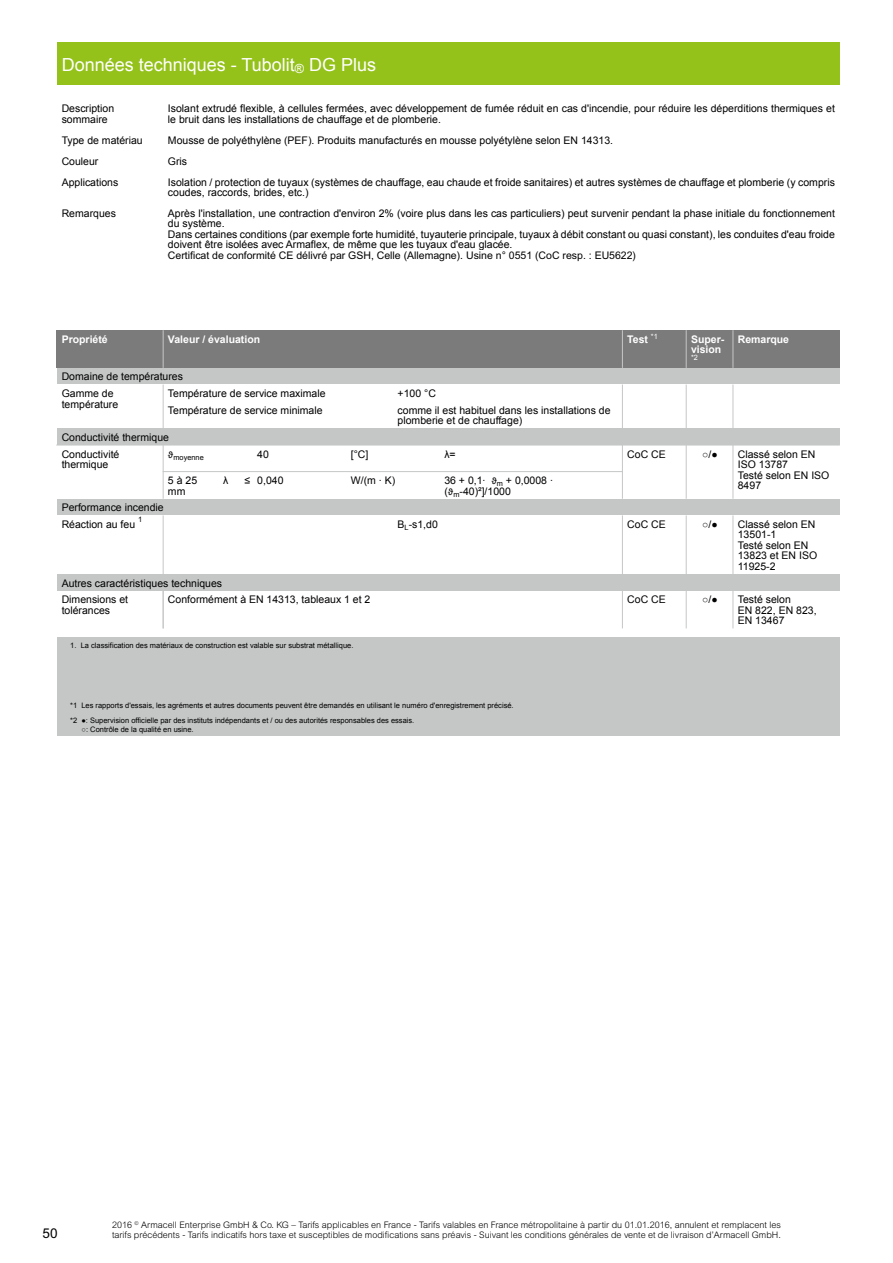
<style>
.page{position:relative;width:893px;height:1263px;background:#fff}
.page>*{position:absolute;margin:0;border:0;box-sizing:border-box;transform-origin:0 0}
.t1{font:18px "Arial";color:#fff}
.t2{font:13.5px "M Arial";color:#000}
.t3{font:10.5px/10.5px "Arial";color:#000}
.t4{font:10.5px "M Arial";color:#000}
.t5{font:700 10.5px/10.5px "Arial";color:#fff}
.t6{font:300 9px "Arial";color:#000}
.t7{font:9px "Arial";color:#000}
.t8{font:7.5px/14.9px "Arial";color:#000}
.t9{font:7.5px "Arial";color:#000}
.t10{font:7.35px "Arial";color:#000}
.t11{font:7.35px "Arial";color:#fff}
.s1{color:#fff}
.s2{font-family:"Arial Unicode MS";font-size:9px}
</style>
<div class="page">
<div style="left:57px;top:43px;width:782px;height:42px;background:#94c11a"></div>
<div style="left:57px;top:330px;width:106px;height:38px;background:#7a7b7a"></div>
<div style="left:163px;top:330px;width:459px;height:38px;background:#7a7b7a"></div>
<div style="left:622px;top:330px;width:64px;height:38px;background:#7a7b7a"></div>
<div style="left:686px;top:330px;width:47px;height:38px;background:#7a7b7a"></div>
<div style="left:733px;top:330px;width:106px;height:38px;background:#7a7b7a"></div>
<hr style="left:163px;top:330px;width:1px;height:38px;background:#c5c6c6">
<hr style="left:622px;top:330px;width:1px;height:38px;background:#c5c6c6">
<hr style="left:686px;top:330px;width:1px;height:38px;background:#c5c6c6">
<hr style="left:732px;top:330px;width:1px;height:38px;background:#c5c6c6">
<div style="left:57px;top:368px;width:782px;height:17px;background:#c5c6c6"></div>
<hr style="left:163px;top:385px;width:1px;height:43px;background:#c5c6c6">
<hr style="left:622px;top:385px;width:1px;height:43px;background:#c5c6c6">
<hr style="left:686px;top:385px;width:1px;height:43px;background:#c5c6c6">
<hr style="left:732px;top:385px;width:1px;height:43px;background:#c5c6c6">
<div style="left:57px;top:428px;width:782px;height:17px;background:#c5c6c6"></div>
<hr style="left:163px;top:445px;width:1px;height:54px;background:#c5c6c6">
<hr style="left:622px;top:445px;width:1px;height:54px;background:#c5c6c6">
<hr style="left:686px;top:445px;width:1px;height:54px;background:#c5c6c6">
<hr style="left:732px;top:445px;width:1px;height:54px;background:#c5c6c6">
<hr style="left:57px;top:445px;width:782px;height:1px;background:#c5c6c6">
<hr style="left:163px;top:471px;width:459px;height:1px;background:#c5c6c6">
<div style="left:57px;top:499px;width:782px;height:16px;background:#c5c6c6"></div>
<hr style="left:163px;top:515px;width:1px;height:59px;background:#c5c6c6">
<hr style="left:622px;top:515px;width:1px;height:59px;background:#c5c6c6">
<hr style="left:686px;top:515px;width:1px;height:59px;background:#c5c6c6">
<hr style="left:732px;top:515px;width:1px;height:59px;background:#c5c6c6">
<div style="left:57px;top:574px;width:782px;height:17px;background:#c5c6c6"></div>
<hr style="left:163px;top:591px;width:1px;height:37px;background:#c5c6c6">
<hr style="left:622px;top:591px;width:1px;height:37px;background:#c5c6c6">
<hr style="left:686px;top:591px;width:1px;height:37px;background:#c5c6c6">
<hr style="left:732px;top:591px;width:1px;height:37px;background:#c5c6c6">
<div style="left:57px;top:637px;width:782px;height:15px;background:#c5c6c6"></div>
<div style="left:57px;top:652px;width:782px;height:15px;background:#c5c6c6"></div>
<div style="left:57px;top:667px;width:782px;height:15px;background:#c5c6c6"></div>
<div style="left:57px;top:682px;width:782px;height:14px;background:#c5c6c6"></div>
<div style="left:57px;top:696px;width:782px;height:15px;background:#c5c6c6"></div>
<div style="left:57px;top:711px;width:782px;height:25px;background:#c5c6c6"></div>
<h1 class="t1" style="left:62px;top:53px;width:316px">Données techniques - Tubolit<sub>®</sub> DG Plus</h1>
<p class="t3" style="left:62px;top:103px;width:54px">Description sommaire</p>
<p class="t3" style="left:168px;top:103px;width:668px">Isolant extrudé flexible, à cellules fermées, avec développement de fumée réduit en cas d'incendie, pour réduire les déperditions thermiques et le bruit dans les installations de chauffage et de plomberie.</p>
<p class="t3" style="left:62px;top:135px;width:83px">Type de matériau</p>
<p class="t3" style="left:168px;top:135px;width:447px">Mousse de polyéthylène (PEF). Produits manufacturés en mousse polyétylène selon EN 14313.</p>
<p class="t3" style="left:62px;top:156px;width:38px">Couleur</p>
<p class="t3" style="left:168px;top:156px;width:21px">Gris</p>
<p class="t3" style="left:62px;top:177px;width:58px">Applications</p>
<p class="t3" style="left:168px;top:177px;width:668px">Isolation / protection de tuyaux (systèmes de chauffage, eau chaude et froide sanitaires) et autres systèmes de chauffage et plomberie (y compris coudes, raccords, brides, etc.)</p>
<p class="t3" style="left:62px;top:208px;width:56px">Remarques</p>
<p class="t3" style="left:168px;top:208px;width:668px">Après l'installation, une contraction d'environ 2% (voire plus dans les cas particuliers) peut survenir pendant la phase initiale du fonctionnement</p>
<p class="t3" style="left:168px;top:219px;width:58px">du système.</p>
<p class="t3" style="left:168px;top:229px;width:668px">Dans certaines conditions (par exemple forte humidité, tuyauterie principale, tuyaux à débit constant ou quasi constant), les conduites d'eau froide</p>
<p class="t3" style="left:168px;top:240px;width:346px">doivent être isolées avec Armaflex, de même que les tuyaux d'eau glacée.</p>
<p class="t3" style="left:193px;top:250px;width:4px">i</p>
<p class="t3" style="left:615px;top:250px;width:19px">4 8</p>
<p class="t4" style="left:168px;top:249px;width:470px">Certificat de conformité CE délivré par GSH, Celle (Allemagne). Usine n° 0551 (CoC resp. : EU5622)</p>
<p class="t5" style="left:62px;top:334px;width:48px">Propriété</p>
<p class="t5" style="left:168px;top:334px;width:94px">Valeur / évaluation</p>
<p class="t5" style="left:627px;top:334px;width:32px">Test <sup>*1</sup></p>
<p class="t5" style="left:691px;top:334px;width:35px">Super&shy;vision</p>
<p class="t11" style="left:691px;top:353px;width:8px">*2</p>
<p class="t5" style="left:738px;top:334px;width:53px">Remarque</p>
<p class="t3" style="left:62px;top:368px;width:123px;line-height:16.6px">Domaine de températures<br>Gamme de</p>
<p class="t3" style="left:62px;top:399px;width:58px">température</p>
<p class="t3" style="left:168px;top:388px;width:159px">Température de service maximale</p>
<p class="t3" style="left:398px;top:388px;width:40px">+100 °C</p>
<p class="t3" style="left:168px;top:405px;width:156px">Température de service minimale</p>
<p class="t3" style="left:398px;top:405px;width:214px">comme il est habituel dans les installations de plomberie et de chauffage)</p>
<p class="t3" style="left:62px;top:429px;width:109px;line-height:16.6px">Conductivité thermique<br>Conductivité</p>
<p class="t3" style="left:62px;top:459px;width:48px">thermique</p>
<p class="t10" style="left:168px;top:452px;width:37px"><sup>ϑ</sup>moyenne</p>
<p class="t3" style="left:257px;top:449px;width:16px">40<span class="s1">.</span></p>
<p class="t3" style="left:351px;top:449px;width:19px">[°C]</p>
<p class="t3" style="left:444px;top:449px;width:13px">λ=</p>
<p class="t3" style="left:627px;top:449px;width:40px">CoC CE</p>
<p class="t3" style="left:702px;top:449px;width:17px">○/●</p>
<p class="t3" style="left:738px;top:449px;width:93px">Classé selon EN<br>ISO 13787<br>Testé selon EN ISO<br>8497</p>
<p class="t3" style="left:168px;top:475px;width:31px">5 à 25 mm</p>
<p class="t3" style="left:223px;top:475px;width:7px">λ</p>
<p class="t3" style="left:245px;top:475px;width:41px">≤ 0,040</p>
<p class="t3" style="left:351px;top:475px;width:46px">W/(m · K)</p>
<p class="t3" style="left:444px;top:475px;width:110px">36 + 0,1· <span class="s2">ϑ</span><sub>m</sub> + 0,0008 · (<span class="s2">ϑ</span><sub>m</sub>-40)²]/1000</p>
<p class="t3" style="left:62px;top:499px;width:104px;line-height:16.6px">Performance incendie<br>Réaction au feu</p>
<p class="t9" style="left:138px;top:514px;width:6px">1</p>
<p class="t3" style="left:398px;top:519px;width:42px">B<sub>L</sub>-s1,d0</p>
<p class="t3" style="left:627px;top:519px;width:40px">CoC CE</p>
<p class="t3" style="left:702px;top:519px;width:17px">○/●</p>
<p class="t3" style="left:738px;top:519px;width:81px">Classé selon EN<br>13501-1<br>Testé selon EN<br>13823 et EN ISO<br>11925-2</p>
<p class="t3" style="left:62px;top:575px;width:162px;line-height:16.6px">Autres caractéristiques techniques<br>Dimensions et</p>
<p class="t3" style="left:62px;top:605px;width:50px">tolérances</p>
<p class="t3" style="left:168px;top:594px;width:204px">Conformément à EN 14313, tableaux 1 et 2</p>
<p class="t3" style="left:627px;top:594px;width:40px">CoC CE</p>
<p class="t3" style="left:702px;top:594px;width:17px">○/●</p>
<p class="t3" style="left:738px;top:594px;width:80px">Testé selon<br>EN 822, EN 823,<br>EN 13467</p>
<p class="t8" style="left:70px;top:638px;width:285px">1. La classification des matériaux de construction est valable sur substrat métallique.</p>
<p class="t8" style="left:70px;top:698px;width:445px">*1 Les rapports d'essais, les agréments et autres documents peuvent être demandés en utilisant le numéro d'enregistrement précisé. *2 ●: Supervision officielle par des instituts indépendants et / ou des autorités responsables des essais.</p>
<p class="t8" style="left:82px;top:722px;width:114px">○: Contrôle de la qualité en usine.</p>
<p class="t6" style="left:112px;top:1219px;width:670px">2016 <sup>©</sup> Armacell Enterprise GmbH &amp; Co. KG – Tarifs applicables en France - Tarifs valables en France métropolitaine à partir du 01.01.2016, annulent et remplacent les</p>
<p class="t7" style="left:74px;top:1220px;width:664px">tarifs précédents - Tarifs indicatifs hors taxe et susceptibles de modifications sans préavis - Suivant les conditions générales de vente et de livraison d'Armacell GmbH.</p>
<p class="t2" style="left:43px;top:1225px;width:17px">50</p>
<p class="t6" style="left:112px;top:1230px;width:670px">tarifs précédents - Tarifs indicatifs hors taxe et susceptibles de modifications sans préavis - Suivant les conditions générales de vente et de livraison d’Armacell GmbH.</p>
</div>
